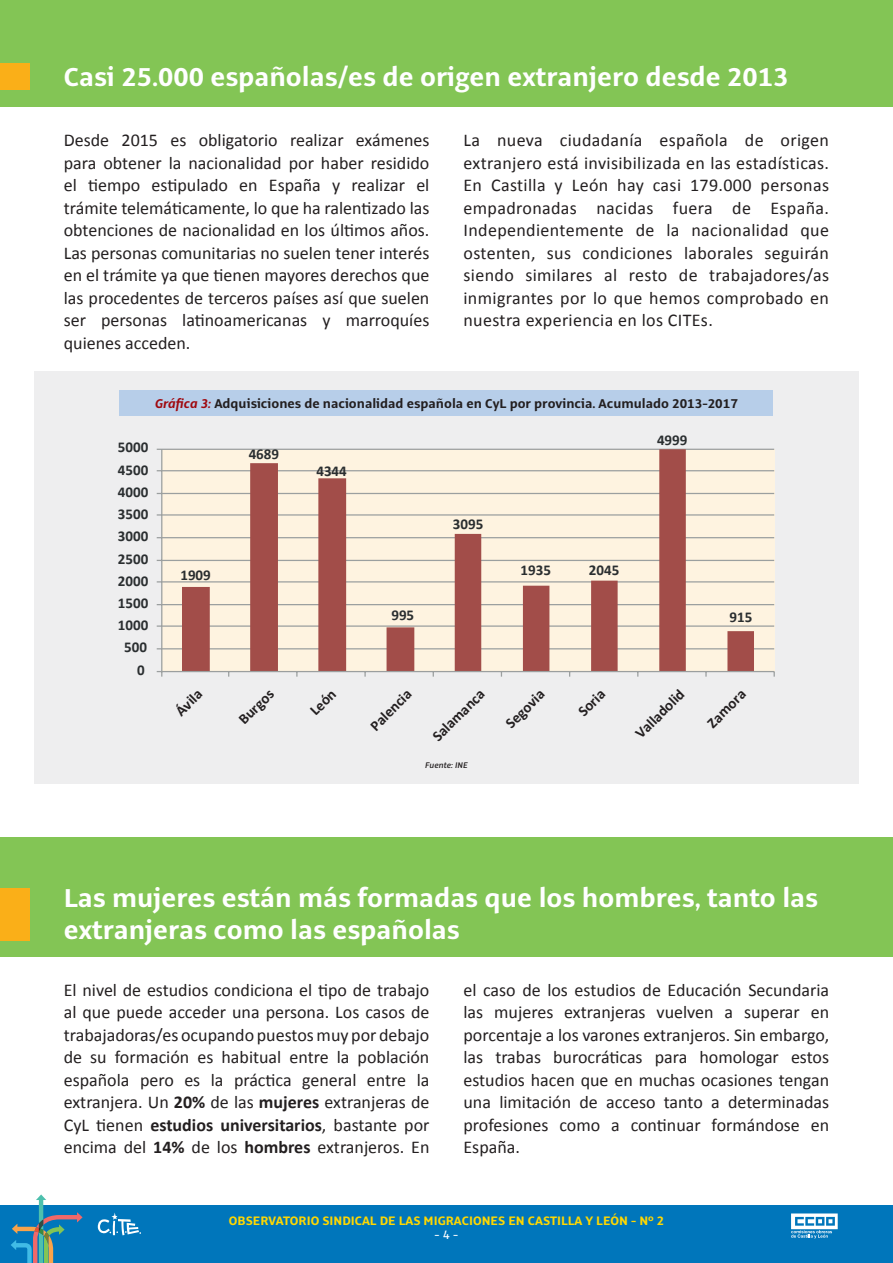
<style>
.page{position:relative;width:893px;height:1263px;background:#fff}
.page>*{position:absolute;margin:0;border:0;box-sizing:border-box;transform-origin:0 0}
.t1{font:700 28.5px/32.8px "Alto Pro";color:#fff}
.t2{font:18px/22.5px "Calibri";color:#231f20;text-align:justify}
.t3{font:700 15px "Calibri";color:#2a2e30}
.t4{font:700 15px "Calibri";color:#231f20}
.t5{font:700 14.1px "Alto Pro";color:#231f20}
.t6{font:700 13.5px "Alto Pro";color:#ffd801}
.t7{font:500 13.5px "Alto Pro";color:#fff}
.t8{font:italic 600 9px "Alto Pro";color:#231f20}
.s1{font-style:italic;color:#9f080e}
.s2{font-weight:700}
</style>
<div class="page">
<div style="left:0;top:1205px;width:893px;height:58px;background:#0076bb"></div>
<svg style="left:11px;top:1194px;width:72px;height:69px"></svg>
<svg style="left:791px;top:1213px;width:47px;height:25px"></svg>
<svg style="left:98px;top:1212px;width:43px;height:23px"></svg>
<div style="left:34px;top:371px;width:824px;height:412px;background:#eeeeef"></div>
<div style="left:120px;top:390px;width:653px;height:25px;background:#b7cee9"></div>
<div style="left:0;top:0;width:893px;height:106px;background:#83c555"></div>
<div style="left:0;top:837px;width:893px;height:119px;background:#83c555"></div>
<div style="left:0;top:64px;width:30px;height:26px;background:#faaf18"></div>
<div style="left:0;top:888px;width:30px;height:52px;background:#faaf18"></div>
<div style="left:162px;top:449px;width:612px;height:222px;background:#fef3e0"></div>
<hr style="left:162px;top:449px;width:612px;height:1px;background:#9b9f9f">
<hr style="left:162px;top:470px;width:612px;height:1px;background:#9b9f9f">
<hr style="left:162px;top:493px;width:612px;height:1px;background:#9b9f9f">
<hr style="left:162px;top:514px;width:612px;height:2px;background:#9b9f9f">
<hr style="left:162px;top:537px;width:612px;height:1px;background:#9b9f9f">
<hr style="left:162px;top:560px;width:612px;height:1px;background:#9b9f9f">
<hr style="left:162px;top:581px;width:612px;height:1px;background:#9b9f9f">
<hr style="left:162px;top:604px;width:612px;height:1px;background:#9b9f9f">
<hr style="left:162px;top:625px;width:612px;height:2px;background:#9b9f9f">
<hr style="left:162px;top:648px;width:612px;height:1px;background:#9b9f9f">
<svg style="left:182px;top:449px;width:572px;height:222px"></svg>
<hr style="left:161px;top:449px;width:1px;height:222px;background:#9b9f9f">
<hr style="left:162px;top:671px;width:612px;height:1px;background:#9b9f9f">
<svg style="left:157px;top:671px;width:5px;height:6px"></svg>
<h1 class="t1" style="left:64px;top:60px;width:726px">Casi 25.000 españolas/es de origen extranjero desde 2013</h1>
<p class="t2" style="left:64px;top:128px;width:367px">Desde 2015 es obligatorio realizar exámenes para obtener la nacionalidad por haber residido el tiempo estipulado en España y realizar el trámite telemáticamente, lo que ha ralentizado las obtenciones de nacionalidad en los últimos años.<br>Las personas comunitarias no suelen tener interés en el trámite ya que tienen mayores derechos que las procedentes de terceros países así que suelen ser personas latinoamericanas y marroquíes quienes acceden.</p>
<p class="t2" style="left:463px;top:128px;width:367px">La nueva ciudadanía española de origen extranjero está invisibilizada en las estadísticas.<br>En Castilla y León hay casi 179.000 personas empadronadas nacidas fuera de España.<br>Independientemente de la nacionalidad que ostenten, sus condiciones laborales seguirán siendo similares al resto de trabajadores/as inmigrantes por lo que hemos comprobado en nuestra experiencia en los CITEs.</p>
<p class="t5" style="left:155px;top:395px;width:584px"><span class="s1">Gráfica 3:</span> Adquisiciones de nacionalidad española en CyL por provincia. Acumulado 2013-2017</p>
<p class="t3" style="left:118px;top:438px;width:32px">5000</p>
<p class="t3" style="left:118px;top:460px;width:32px">4500</p>
<p class="t3" style="left:118px;top:482px;width:32px">4000</p>
<p class="t3" style="left:118px;top:505px;width:32px">3500</p>
<p class="t3" style="left:118px;top:527px;width:32px">3000</p>
<p class="t3" style="left:118px;top:549px;width:32px">2500</p>
<p class="t3" style="left:118px;top:571px;width:32px">2000</p>
<p class="t3" style="left:118px;top:594px;width:32px">1500</p>
<p class="t3" style="left:118px;top:616px;width:32px">1000</p>
<p class="t3" style="left:124px;top:638px;width:24px">500</p>
<p class="t3" style="left:137px;top:660px;width:9px">0</p>
<p class="t3" style="left:180px;top:566px;width:32px">1909</p>
<p class="t3" style="left:249px;top:444px;width:32px">4689</p>
<p class="t3" style="left:316px;top:461px;width:32px">4344</p>
<p class="t3" style="left:391px;top:605px;width:24px">995</p>
<p class="t3" style="left:453px;top:514px;width:32px">3095</p>
<p class="t3" style="left:657px;top:431px;width:32px">4999</p>
<p class="t3" style="left:521px;top:560px;width:32px">1935</p>
<p class="t3" style="left:589px;top:561px;width:32px">2045</p>
<p class="t3" style="left:729px;top:608px;width:24px">915</p>
<p class="t4" style="left:171px;top:707px;width:32px;rotate:-45deg">Ávila</p>
<p class="t4" style="left:234px;top:715px;width:44px;rotate:-45deg">Burgos</p>
<p class="t4" style="left:428px;top:732px;width:68px;rotate:-45deg">Salamanca</p>
<p class="t4" style="left:502px;top:719px;width:49px;rotate:-45deg">Segovia</p>
<p class="t4" style="left:574px;top:707px;width:33px;rotate:-45deg">Soria</p>
<p class="t4" style="left:631px;top:729px;width:64px;rotate:-45deg">Valladolid</p>
<p class="t4" style="left:703px;top:718px;width:49px;rotate:-45deg">Zamora</p>
<p class="t4" style="left:306px;top:706px;width:32px;rotate:-45deg">León</p>
<p class="t4" style="left:366px;top:722px;width:54px;rotate:-45deg">Palencia</p>
<p class="t8" style="left:425px;top:760px;width:44px">Fuente: INE</p>
<h1 class="t1" style="left:64px;top:881px;width:756px">Las mujeres están más formadas que los hombres, tanto las extranjeras como las españolas</h1>
<p class="t2" style="left:64px;top:978px;width:367px">El nivel de estudios condiciona el tipo de trabajo al que puede acceder una persona. Los casos de trabajadoras/es ocupando puestos muy por debajo de su formación es habitual entre la población española pero es la práctica general entre la extranjera. Un <span class="s2">20%</span> de las <span class="s2">mujeres</span> extranjeras de CyL tienen <span class="s2">estudios universitarios</span>, bastante por encima del <span class="s2">14%</span> de los <span class="s2">hombres</span> extranjeros. En</p>
<p class="t2" style="left:463px;top:978px;width:367px">el caso de los estudios de Educación Secundaria las mujeres extranjeras vuelven a superar en porcentaje a los varones extranjeros. Sin embargo, las trabas burocráticas para homologar estos estudios hacen que en muchas ocasiones tengan una limitación de acceso tanto a determinadas profesiones como a continuar formándose en España.</p>
<p class="t6" style="left:229px;top:1212px;width:437px">OBSERVATORIO SINDICAL DE LAS MIGRACIONES EN CASTILLA Y LEÓN - Nº 2</p>
<p class="t7" style="left:435px;top:1227px;width:25px">- 4 -</p>
</div>
